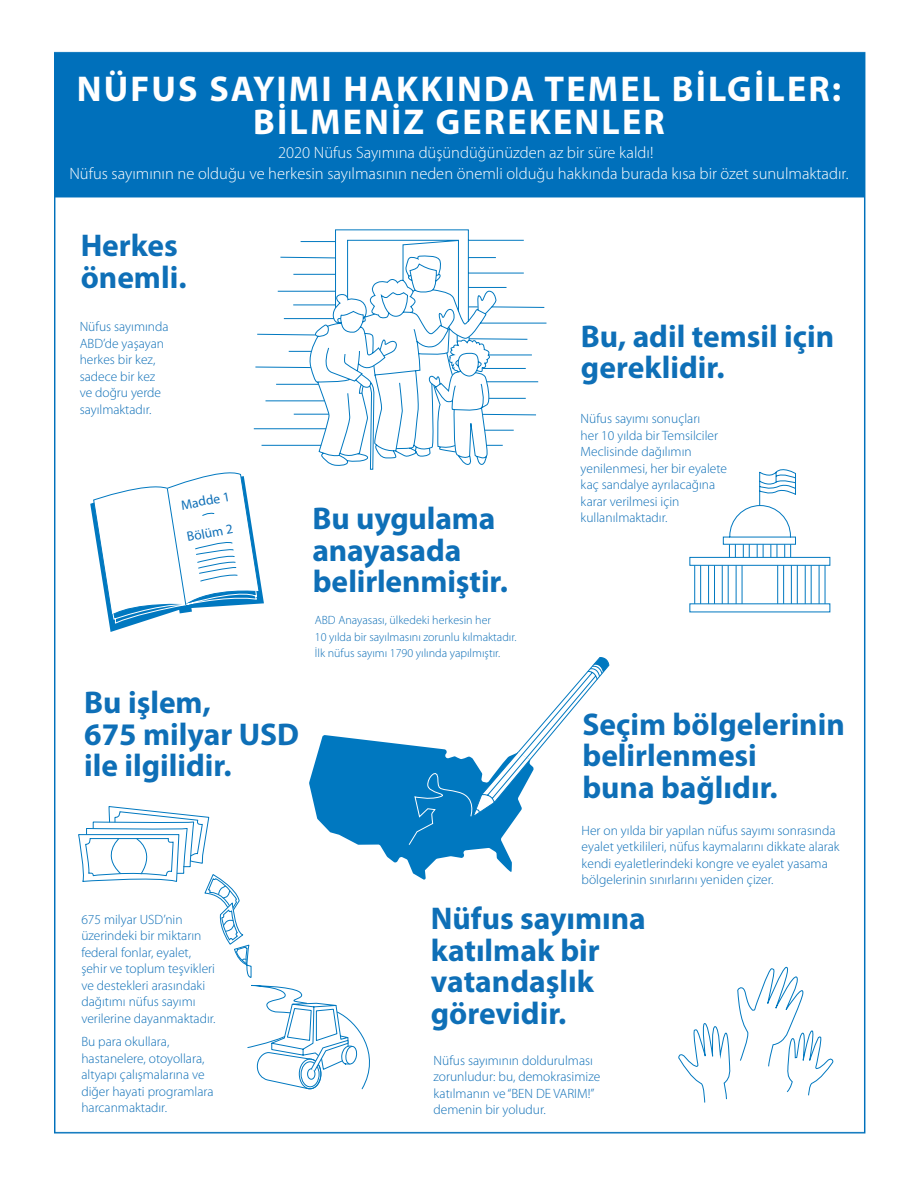
<style>
.page{position:relative;width:918px;height:1188px;background:#fff}
.page>*{position:absolute;margin:0;border:0;box-sizing:border-box;transform-origin:0 0}
.t1{font:700 36px/33px "Myriad Pro";letter-spacing:.06em;color:#fff;text-align:center}
.t2{font:700 31.5px/31.5px "Myriad Pro";color:#0e6fb7}
.t3{font:300 16.5px "Myriad Pro";color:#fff}
.t4{font:300 13.5px/16.5px "Myriad Pro";color:#0e6fb7}
.t5{font:13.5px "Myriad Pro";color:#0e6fb7}
.t6{font:300 12px/16.5px "Myriad Pro";color:#0e6fb7}
</style>
<div class="page">
<img style="left:54px;top:51px;width:812px;height:1083px">
<svg style="left:90px;top:472px;width:174px;height:160px"></svg>
<svg style="left:689px;top:469px;width:141px;height:143px"></svg>
<svg style="left:78px;top:657px;width:531px;height:432px"></svg>
<svg style="left:678px;top:967px;width:155px;height:136px"></svg>
<svg style="left:254px;top:230px;width:292px;height:229px"></svg>
<svg style="left:308px;top:292px;width:185px;height:178px"></svg>
<p class="t1" style="left:77px;top:71px;width:766px">NÜFUS SAYIMI HAKKINDA TEMEL BİLGİLER:<br>BİLMENİZ GEREKENLER</p>
<p class="t3" style="left:278px;top:143px;width:377px">2020 Nüfus Sayımına düşündüğünüzden az bir süre kaldı!</p>
<p class="t3" style="left:69px;top:164px;width:781px">Nüfus sayımının ne olduğu ve herkesin sayılmasının neden önemli olduğu hakkında burada kısa bir özet sunulmaktadır.</p>
<p class="t2" style="left:81px;top:229px;width:107px">Herkes önemli.</p>
<p class="t4" style="left:80px;top:318px;width:90px">Nüfus sayımında<br>ABD’de yaşayan herkes bir kez, sadece bir kez ve doğru yerde sayılmaktadır.</p>
<p class="t5" style="left:180px;top:497px;width:51px;rotate:-10deg">Madde 1</p>
<p class="t5" style="left:186px;top:529px;width:48px;rotate:-10deg">Bölüm 2</p>
<p class="t2" style="left:84px;top:686px;width:216px">Bu işlem,<br>675 milyar USD ile ilgilidir.</p>
<p class="t4" style="left:81px;top:911px;width:136px">675 milyar USD’nin üzerindeki bir miktarın federal fonlar, eyalet, şehir ve toplum teşvikleri ve destekleri arasındaki dağıtımı nüfus sayımı verilerine dayanmaktadır.</p>
<p class="t4" style="left:81px;top:1033px;width:134px">Bu para okullara, hastanelere, otoyollara, altyapı çalışmalarına ve diğer hayati programlara harcanmaktadır.</p>
<p class="t2" style="left:313px;top:502px;width:197px">Bu uygulama anayasada belirlenmiştir.</p>
<p class="t6" style="left:315px;top:612px;width:203px">ABD Anayasası, ülkedeki herkesin her<br>10 yılda bir sayılmasını zorunlu kılmaktadır.<br>İlk nüfus sayımı 1790 yılında yapılmıştır.</p>
<p class="t2" style="left:581px;top:319px;width:255px">Bu, adil temsil için gereklidir.</p>
<p class="t4" style="left:581px;top:411px;width:148px">Nüfus sayımı sonuçları<br>her 10 yılda bir Temsilciler<br>Meclisinde dağılımın yenilenmesi, her bir eyalete kaç sandalye ayrılacağına karar verilmesi için kullanılmaktadır.</p>
<p class="t2" style="left:582px;top:707px;width:264px">Seçim bölgelerinin belirlenmesi<br>buna bağlıdır.</p>
<p class="t4" style="left:582px;top:822px;width:260px">Her on yılda bir yapılan nüfus sayımı sonrasında eyalet yetkilileri, nüfus kaymalarını dikkate alarak kendi eyaletlerindeki kongre ve eyalet yasama bölgelerinin sınırlarını yeniden çizer.</p>
<p class="t2" style="left:431px;top:902px;width:217px">Nüfus sayımına katılmak bir vatandaşlık görevidir.</p>
<p class="t4" style="left:434px;top:1052px;width:168px">Nüfus sayımının doldurulması zorunludur: bu, demokrasimize katılmanın ve“BEN DE VARIM “! demenin bir yoludur.</p>
</div>
